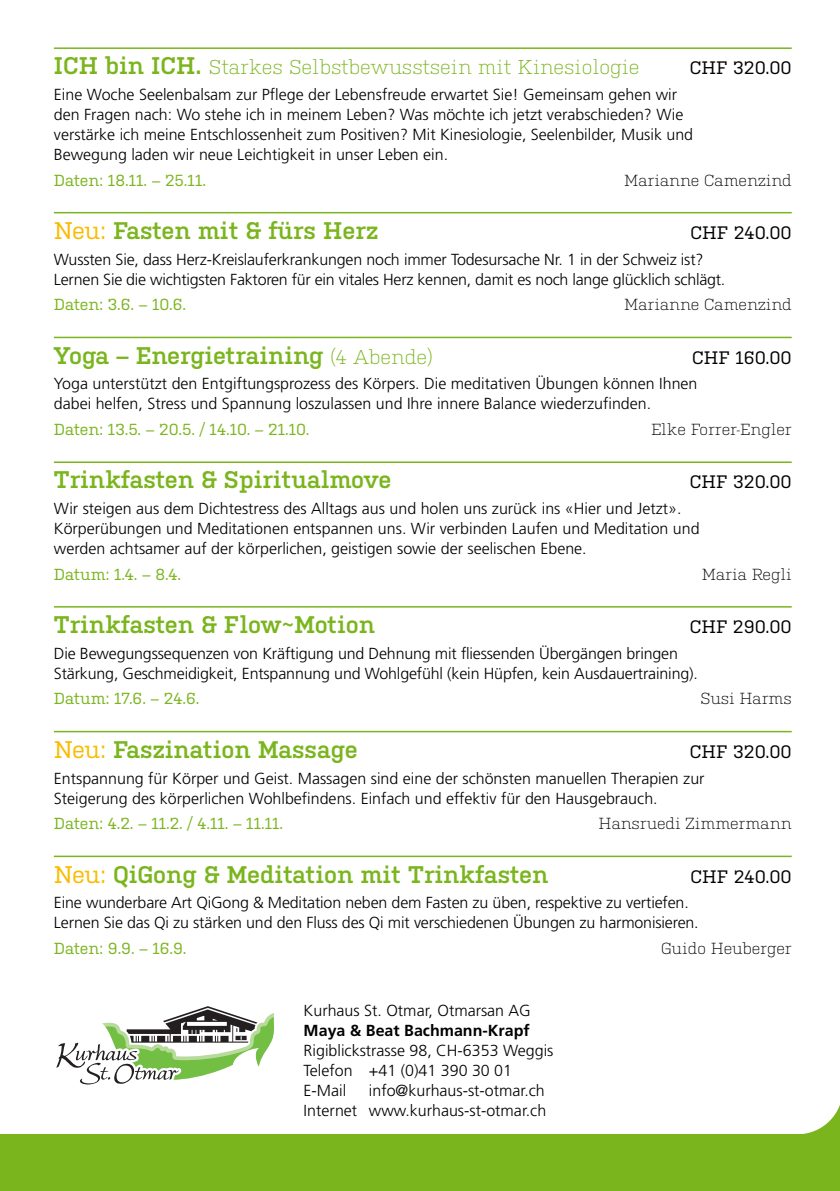
<style>
.page{position:relative;width:840px;height:1191px;background:#fff}
.page>*{position:absolute;margin:0;border:0;box-sizing:border-box;transform-origin:0 0}
.t1{font:600 24px "Kulturista";color:#7ab51d}
.t2{font:300 20px "Kulturista";color:#7ab51d}
.t3{font:18px "Kulturista";color:#000}
.t4{font:300 16px/20px "Frutiger LT Std";color:#000}
.t5{font:16px "Kulturista";color:#7ab51d}
.t6{font:300 16px "Kulturista";color:#000}
.t7{font:700 16px "Frutiger LT Std";color:#000}
.s1{font-weight:600;font-size:24px}
.s2{font-weight:400;color:#fabb00}
.s3{font-weight:300;font-size:20px}
</style>
<div class="page">
<svg style="left:803px;top:1107px;width:36px;height:27px"></svg>
<div style="left:0;top:1134px;width:839px;height:57px;background:#7ab51d"></div>
<hr style="left:54px;top:47px;width:737px;height:2px;background:#7ab51d">
<hr style="left:54px;top:212px;width:737px;height:1px;background:#7ab51d">
<hr style="left:54px;top:731px;width:737px;height:1px;background:#7ab51d">
<hr style="left:54px;top:855px;width:737px;height:2px;background:#7ab51d">
<hr style="left:54px;top:461px;width:737px;height:2px;background:#7ab51d">
<hr style="left:54px;top:606px;width:737px;height:1px;background:#7ab51d">
<hr style="left:54px;top:337px;width:737px;height:1px;background:#7ab51d">
<svg style="left:56px;top:1006px;width:219px;height:79px"></svg>
<p class="t2" style="left:54px;top:59px;width:586px"><span class="s1">ICH bin ICH.</span> Starkes Selbstbewusstsein mit Kinesiologie</p>
<p class="t3" style="left:689px;top:62px;width:103px">CHF 320.00</p>
<p class="t4" style="left:54px;top:85px;width:640px">Eine Woche Seelenbalsam zur Pflege der Lebensfreude erwartet Sie! Gemeinsam gehen wir den Fragen nach: Wo stehe ich in meinem Leben? Was möchte ich jetzt verabschieden? Wie verstärke ich meine Entschlossenheit zum Positiven? Mit Kinesiologie, Seelenbilder, Musik und Bewegung laden wir neue Leichtigkeit in unser Leben ein.</p>
<p class="t5" style="left:54px;top:174px;width:154px">Daten: 18.11. – 25.11.</p>
<p class="t6" style="left:624px;top:173px;width:169px">Marianne Camenzind</p>
<h1 class="t1" style="left:54px;top:220px;width:326px"><span class="s2">Neu:</span> Fasten mit &amp; fürs Herz</h1>
<p class="t3" style="left:690px;top:226px;width:103px">CHF 240.00</p>
<p class="t4" style="left:54px;top:250px;width:672px">Wussten Sie, dass Herz-Kreislauferkrankungen noch immer Todesursache Nr. 1 in der Schweiz ist?<br>Lernen Sie die wichtigsten Faktoren für ein vitales Herz kennen, damit es noch lange glücklich schlägt.</p>
<p class="t5" style="left:54px;top:299px;width:134px">Daten: 3.6. – 10.6.</p>
<p class="t6" style="left:624px;top:298px;width:169px">Marianne Camenzind</p>
<h1 class="t1" style="left:54px;top:345px;width:380px">Yoga – Energietraining <span class="s3">(4 Abende)</span></h1>
<p class="t3" style="left:692px;top:351px;width:101px">CHF 160.00</p>
<p class="t4" style="left:54px;top:374px;width:644px">Yoga unterstützt den Entgiftungsprozess des Körpers. Die meditativen Übungen können Ihnen dabei helfen, Stress und Spannung loszulassen und Ihre innere Balance wiederzufinden.</p>
<p class="t5" style="left:54px;top:423px;width:257px">Daten: 13.5. – 20.5. / 14.10. – 21.10.</p>
<p class="t6" style="left:650px;top:423px;width:142px">Elke Forrer-Engler</p>
<h1 class="t1" style="left:54px;top:470px;width:339px">Trinkfasten &amp; Spiritualmove</h1>
<p class="t3" style="left:689px;top:475px;width:103px">CHF 320.00</p>
<p class="t4" style="left:54px;top:499px;width:647px">Wir steigen aus dem Dichtestress des Alltags aus und holen uns zurück ins «Hier und Jetzt».<br>Körperübungen und Meditationen entspannen uns. Wir verbinden Laufen und Meditation und werden achtsamer auf der körperlichen, geistigen sowie der seelischen Ebene.</p>
<p class="t5" style="left:54px;top:568px;width:129px">Datum: 1.4. – 8.4.</p>
<p class="t6" style="left:701px;top:567px;width:91px">Maria Regli</p>
<h1 class="t1" style="left:54px;top:614px;width:322px">Trinkfasten &amp; Flow~Motion</h1>
<p class="t3" style="left:689px;top:620px;width:103px">CHF 290.00</p>
<p class="t4" style="left:54px;top:644px;width:645px">Die Bewegungssequenzen von Kräftigung und Dehnung mit fliessenden Übergängen bringen<br>Stärkung, Geschmeidigkeit, Entspannung und Wohlgefühl (kein Hüpfen, kein Ausdauertraining).</p>
<p class="t5" style="left:54px;top:693px;width:147px">Datum: 17.6. – 24.6.</p>
<p class="t6" style="left:700px;top:692px;width:93px">Susi Harms</p>
<h1 class="t1" style="left:54px;top:739px;width:305px"><span class="s2">Neu:</span> Faszination Massage</h1>
<p class="t3" style="left:689px;top:745px;width:103px">CHF 320.00</p>
<p class="t4" style="left:54px;top:768px;width:651px">Entspannung für Körper und Geist. Massagen sind eine der schönsten manuellen Therapien zur<br>Steigerung des körperlichen Wohlbefindens. Einfach und effektiv für den Hausgebrauch.</p>
<p class="t5" style="left:54px;top:817px;width:231px">Daten: 4.2. – 11.2. / 4.11. – 11.11.</p>
<p class="t6" style="left:598px;top:817px;width:194px">Hansruedi Zimmermann</p>
<h1 class="t1" style="left:54px;top:864px;width:495px"><span class="s2">Neu:</span> QiGong &amp; Meditation mit Trinkfasten</h1>
<p class="t3" style="left:690px;top:869px;width:103px">CHF 240.00</p>
<p class="t4" style="left:54px;top:893px;width:646px">Eine wunderbare Art QiGong &amp; Meditation neben dem Fasten zu üben, respektive zu vertiefen.<br>Lernen Sie das Qi zu stärken und den Fluss des Qi mit verschiedenen Übungen zu harmonisieren.</p>
<p class="t5" style="left:54px;top:942px;width:134px">Daten: 9.9. – 16.9.</p>
<p class="t6" style="left:660px;top:941px;width:132px">Guido Heuberger</p>
<p class="t4" style="left:303px;top:1001px;width:228px">Kurhaus St. Otmar, Otmarsan AG</p>
<p class="t7" style="left:303px;top:1023px;width:227px">Maya &amp; Beat Bachmann-Krapf</p>
<p class="t4" style="left:303px;top:1041px;width:251px">Rigiblickstrasse 98, CH-6353 Weggis<br>Telefon +41 (0)41 390 30 01<br>E-Mail</p>
<p class="t4" style="left:303px;top:1081px;width:244px;text-align:right">info@kurhaus-st-otmar.ch<br>Internet www.kurhaus-st-otmar.ch</p>
</div>
